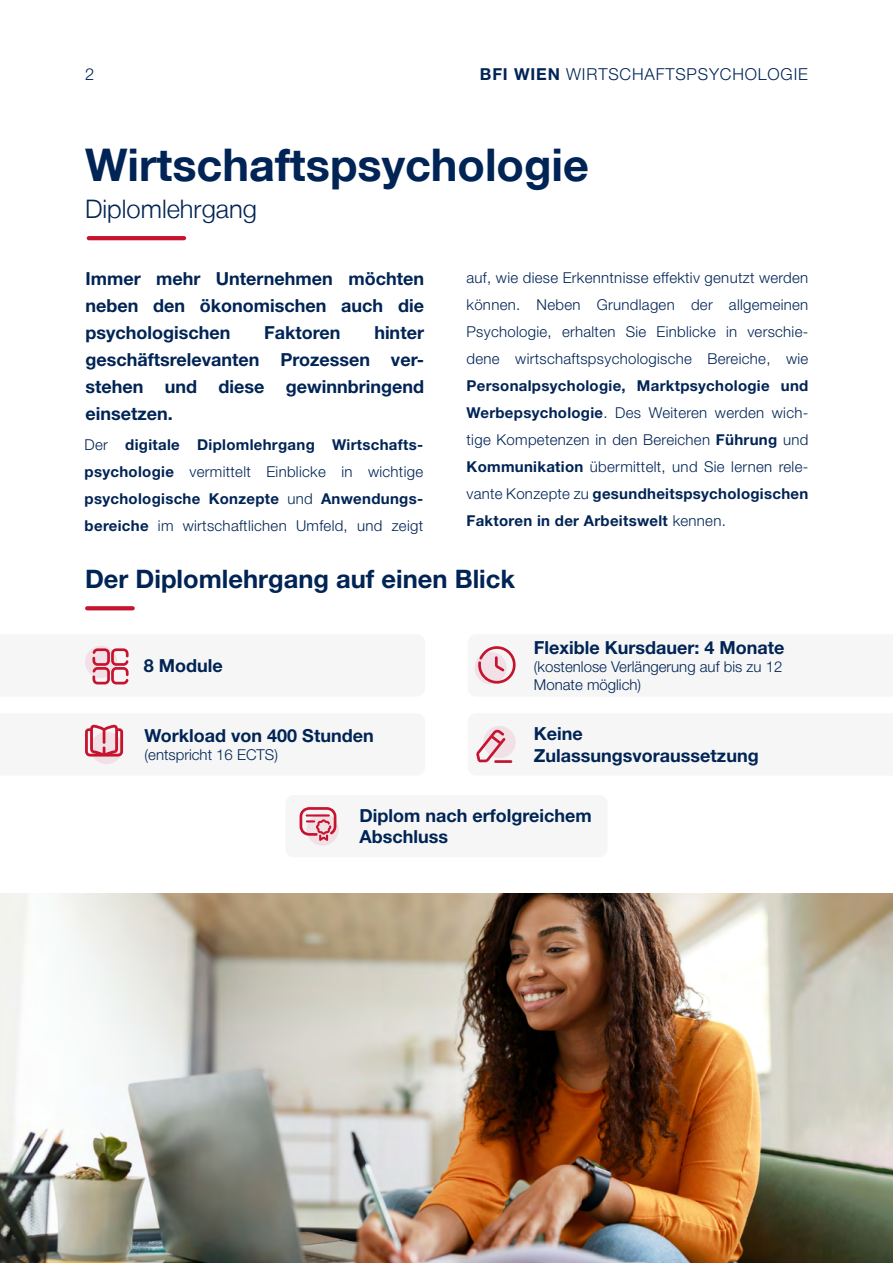
<style>
.page{position:relative;width:893px;height:1263px;background:#fff}
.page>*{position:absolute;margin:0;border:0;box-sizing:border-box;transform-origin:0 0}
.t1{font:700 45px "Helvetica Neue LT";color:#002455}
.t2{font:700 25.5px "Helvetica Neue LT Std";color:#002455}
.t3{font:300 25.5px "Helvetica Neue LT";color:#002455}
.t4{font:700 18px/27px "Helvetica Neue LT Std";color:#002455}
.t5{font:300 16.5px "Helvetica Neue LT Std";letter-spacing:.05em;color:#002455}
.t6{font:700 15px/27px "Helvetica Neue LT Std";letter-spacing:.02em;color:#002455;text-align:justify}
.t7{font:300 15px/27px "Helvetica Neue LT Std";color:#002455}
.s1{font-weight:700}
.s2{font-weight:300}
</style>
<div class="page">
<hr style="left:89px;top:236px;width:95px;height:4px;background:#c6142f">
<svg style="left:87px;top:606px;width:46px;height:4px"></svg>
<img style="left:0;top:893px;width:893px;height:370px">
<svg style="left:85px;top:724px;width:39px;height:41px"></svg>
<svg style="left:476px;top:726px;width:40px;height:37px"></svg>
<svg style="left:474px;top:646px;width:42px;height:39px"></svg>
<svg style="left:85px;top:645px;width:44px;height:40px"></svg>
<div style="left:285px;top:795px;width:322px;height:62px;background:#f6f6f6;border-radius:9px"></div>
<div style="left:306px;top:813px;width:33px;height:33px;background:#f2e0e7;border-radius:50%"></div>
<svg style="left:300px;top:807px;width:36px;height:34px"></svg>
<p class="t5" style="left:85px;top:64px;width:11px">2</p>
<p class="t5" style="left:480px;top:64px;width:330px"><span class="s1">BFI WIEN</span> WIRTSCHAFTSPSYCHOLOGIE</p>
<h1 class="t1" style="left:85px;top:137px;width:506px">Wirtschaftspsychologie</h1>
<h2 class="t3" style="left:85px;top:194px;width:173px">Diplomlehrgang</h2>
<p class="t4" style="left:85px;top:265px;width:340px;text-align:justify">Immer mehr Unternehmen möchten neben den ökonomischen auch die psychologischen</p>
<p class="t4" style="left:85px;top:319px;width:340px;text-align:justify;text-indent:289px">hinter geschäftsrelevanten Prozessen ver&shy;stehen und diese gewinnbringend einsetzen.</p>
<p class="t6" style="left:85px;top:431px;width:340px"><span class="s2">Der</span> digitale Diplomlehrgang Wirtschafts&shy;psychologie <span class="s2">vermittelt Einblicke in wichtige </span>psychologische Konzepte <span class="s2">und</span> Anwendungs&shy;bereiche <span class="s2">im wirtschaftlichen Umfeld, und zeigt</span></p>
<p class="t4" style="left:264px;top:319px;width:78px">Faktoren</p>
<p class="t7" style="left:467px;top:264px;width:343px;text-align:justify">auf, wie diese Erkenntnisse effektiv genutzt werden können. Neben Grundlagen der allgemeinen Psychologie, erhalten Sie Einblicke in verschie&shy;dene wirtschaftspsychologische Bereiche, wie</p>
<p class="t6" style="left:467px;top:372px;width:343px">Personalpsychologie, Marktpsychologie und Werbepsychologie<span class="s2">. Des Weiteren werden wich&shy;tige Kompetenzen in den Bereichen</span> Führung <span class="s2">und </span>Kommunikation <span class="s2">übermittelt, und Sie lernen rele&shy;vante Konzepte zu</span> gesundheitspsychologischen Faktoren in der Arbeitswelt <span class="s2">kennen.</span></p>
<h2 class="t2" style="left:85px;top:563px;width:432px">Der Diplomlehrgang auf einen Blick</h2>
<p class="t4" style="left:144px;top:651px;width:80px">8 Module</p>
<p class="t4" style="left:145px;top:721px;width:231px">Workload von 400 Stunden</p>
<p class="t7" style="left:145px;top:741px;width:135px">(entspricht 16 ECTS)</p>
<p class="t4" style="left:534px;top:634px;width:252px">Flexible Kursdauer: 4 Monate</p>
<p class="t7" style="left:534px;top:657px;width:250px;line-height:18px">(kostenlose Verlängerung auf bis zu 12<br>Monate möglich)</p>
<p class="t4" style="left:534px;top:723px;width:226px;line-height:21.6px">Keine<br>Zulassungsvoraussetzung</p>
<p class="t4" style="left:359px;top:804px;width:234px;line-height:21.6px">Diplom nach erfolgreichem<br>Abschluss</p>
</div>
